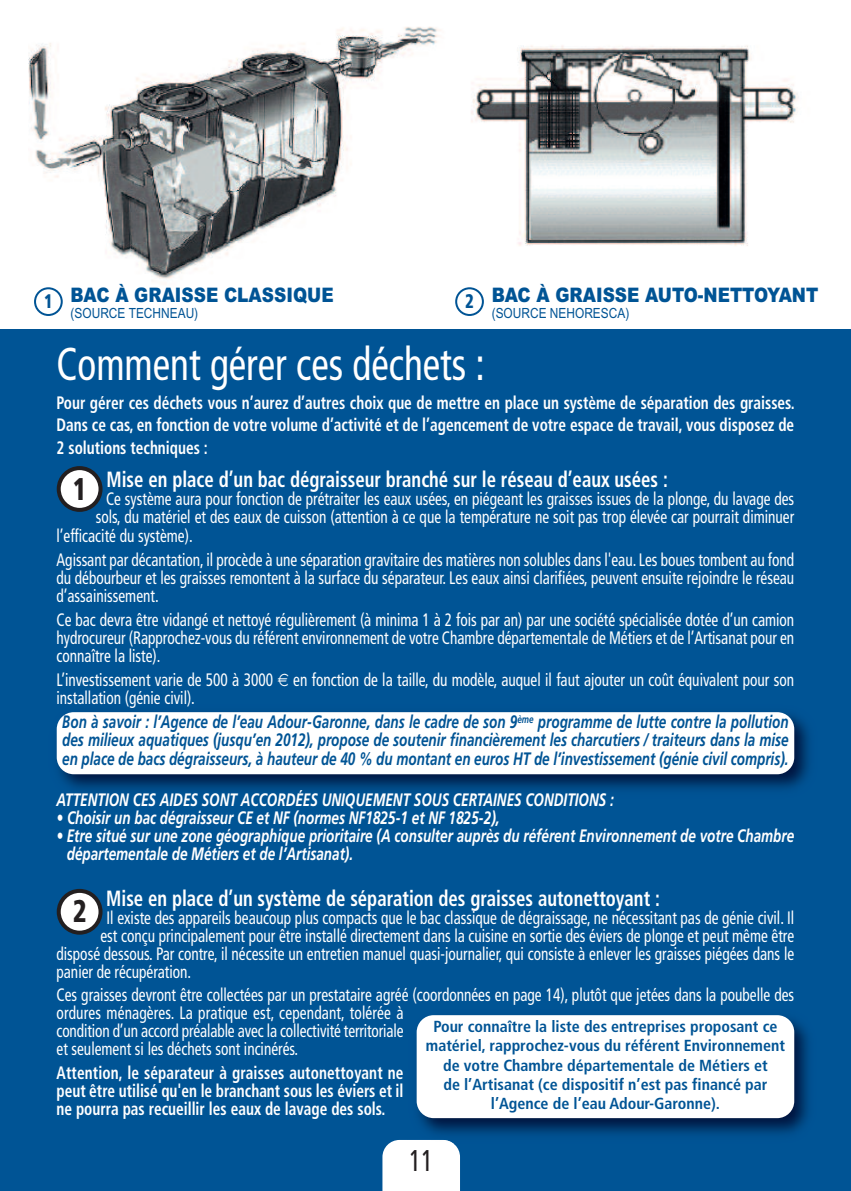
<style>
.page{position:relative;width:851px;height:1191px;background:#fff}
.page>*{position:absolute;margin:0;border:0;box-sizing:border-box;transform-origin:0 0}
.t1{font:condensed 46px "Frutiger";color:#fff;scale:.85 1}
.t2{font:900 condensed 31.4px "Frutiger";color:#231f20;scale:.85 1}
.t3{font:condensed 30px "Frutiger";color:#231f20;scale:.85 1}
.t4{font:700 condensed 22px "Frutiger";color:#fff;scale:.85 1}
.t5{font:900 20px "Arial";color:#005495;scale:.85 1}
.t6{font:condensed 18px/18.2px "Frutiger";color:#fff;text-align:justify;scale:.85 1}
.t7{font:700 condensed 18px/22.6px "Frutiger";color:#fff;text-align:justify;scale:.85 1}
.t8{font:italic 700 18px/18.2px "Frutiger";color:#005495;text-align:justify;scale:.75 1}
.t9{font:italic 700 18px/18.2px "Frutiger";color:#fff;scale:.75 1}
.t10{font:700 condensed 16px/19.2px "Frutiger";color:#005495;text-align:center}
.t11{font:14px "M Arial";color:#005495;scale:.85 1}
</style>
<div class="page">
<div style="left:0;top:0;width:850px;height:1191px;background:#005495"></div>
<div style="left:425px;top:0;width:425px;height:329px;background:#fff"></div>
<img style="left:471px;top:45px;width:327px;height:201px">
<img style="left:56px;top:712px;width:754px;height:78px">
<div style="left:57px;top:712px;width:737px;height:62px;background:#fff;border-radius:17px"></div>
<div style="left:382px;top:1140px;width:78px;height:51px;background:#fff"></div>
<svg style="left:57px;top:466px;width:45px;height:46px"></svg>
<svg style="left:57px;top:889px;width:45px;height:45px"></svg>
<img style="left:418px;top:1015px;width:391px;height:129px">
<img style="left:408px;top:1140px;width:46px;height:4px">
<div style="left:416px;top:1015px;width:378px;height:103px;background:#fff;border-radius:17px"></div>
<svg style="left:455px;top:287px;width:29px;height:29px"></svg>
<div style="left:0;top:0;width:446px;height:329px;background:#fff"></div>
<img style="left:28px;top:27px;width:413px;height:257px">
<svg style="left:34px;top:287px;width:29px;height:29px"></svg>
<p class="t5" style="left:44px;top:283px;width:342px"><sub>1</sub> BAC À GRAISSE CLASSIQUE</p>
<p class="t11" style="left:71px;top:308px;width:152px">(SOURCE TECHNEAU)</p>
<p class="t5" style="left:465px;top:283px;width:417px"><sub>2</sub> BAC À GRAISSE AUTO-NETTOYANT</p>
<p class="t11" style="left:491px;top:308px;width:163px">(SOURCE NEHORESCA)</p>
<h1 class="t1" style="left:57px;top:346px;width:505px">Comment gérer ces déchets :</h1>
<p class="t7" style="left:57px;top:392px;width:869px">Pour gérer ces déchets vous n’aurez d’autres choix que de mettre en place un système de séparation des graisses.<br>Dans ce cas, en fonction de votre volume d’activité et de l’agencement de votre espace de travail, vous disposez de 2 solutions techniques :</p>
<p class="t4" style="left:106px;top:470px;width:661px">Mise en place d’un bac dégraisseur branché sur le réseau d’eaux usées :</p>
<p class="t6" style="left:106px;top:491px;width:811px">Ce système aura pour fonction de prétraiter les eaux usées, en piégeant les graisses issues de la plonge, du lavage des</p>
<p class="t6" style="left:96px;top:509px;width:823px">sols, du matériel et des eaux de cuisson (attention à ce que la température ne soit pas trop élevée car pourrait diminuer</p>
<p class="t6" style="left:57px;top:528px;width:162px">l’efficacité du système).</p>
<p class="t6" style="left:57px;top:551px;width:869px">Agissant par décantation, il procède à une séparation gravitaire des matières non solubles dans l'eau. Les boues tombent au fond du débourbeur et les graisses remontent à la surface du séparateur. Les eaux ainsi clarifiées, peuvent ensuite rejoindre le réseau d’assainissement.</p>
<p class="t6" style="left:57px;top:612px;width:869px">Ce bac devra être vidangé et nettoyé régulièrement (à minima 1 à 2 fois par an) par une société spécialisée dotée d’un camion hydrocureur (Rapprochez-vous du référent environnement de votre Chambre départementale de Métiers et de l’Artisanat pour en connaître la liste).</p>
<p class="t6" style="left:57px;top:672px;width:869px">L’investissement varie de 500 à 3000 en fonction de la taille, du modèle, auquel il faut ajouter un coût équivalent pour son installation (génie civil).</p>
<p class="t8" style="left:62px;top:714px;width:969px">Bon à savoir : l’Agence de l’eau Adour-Garonne, dans le cadre de son 9<sup>ème</sup> programme de lutte contre la pollution des milieux aquatiques (jusqu’en 2012), propose de soutenir financièrement les charcutiers / traiteurs dans la mise en place de bacs dégraisseurs, à hauteur de 40 % du montant en euros HT de l’investissement (génie civil compris).</p>
<p class="t9" style="left:57px;top:791px;width:744px">ATTENTION CES AIDES SONT ACCORDÉES UNIQUEMENT SOUS CERTAINES CONDITIONS :</p>
<p class="t9" style="left:57px;top:809px;width:592px">• Choisir un bac dégraisseur CE et NF (normes NF1825-1 et NF 1825-2),</p>
<p class="t9" style="left:67px;top:828px;width:971px;text-indent:-10px">• Etre situé sur une zone géographique prioritaire (A consulter auprès du référent Environnement de votre Chambre départementale de Métiers et de l’Artisanat).</p>
<p class="t4" style="left:106px;top:889px;width:652px">Mise en place d’un système de séparation des graisses autonettoyant :</p>
<p class="t6" style="left:106px;top:909px;width:810px">Il existe des appareils beaucoup plus compacts que le bac classique de dégraissage, ne nécessitant pas de génie civil. Il</p>
<p class="t6" style="left:100px;top:927px;width:817px">est conçu principalement pour être installé directement dans la cuisine en sortie des éviers de plonge et peut même être</p>
<p class="t6" style="left:57px;top:945px;width:869px">disposé dessous. Par contre, il nécessite un entretien manuel quasi-journalier, qui consiste à enlever les graisses piégées dans le</p>
<p class="t6" style="left:56px;top:963px;width:160px">panier de récupération.</p>
<p class="t6" style="left:56px;top:987px;width:869px;text-align:left">Ces graisses devront être collectées par un prestataire agréé (coordonnées en page 14), plutôt que jetées dans la poubelle des ordures ménagères. La pratique est, cependant, tolérée à<br>condition d’un accord préalable avec la collectivité territoriale<br>et seulement si les déchets sont incinérés.</p>
<p class="t7" style="left:56px;top:1065px;width:409px;line-height:18px">Attention, le séparateur à graisses autonettoyant ne peut être utilisé qu'en le branchant sous les éviers et il ne pourra pas recueillir les eaux de lavage des sols.</p>
<h2 class="t2" style="left:73px;top:476px;width:18px">1</h2>
<h2 class="t2" style="left:73px;top:899px;width:18px">2</h2>
<p class="t10" style="left:426px;top:1018px;width:360px">Pour connaître la liste des entreprises proposant ce matériel, rapprochez-vous du référent Environnement de votre Chambre départementale de Métiers et<br>de l’Artisanat (ce dispositif n’est pas financé par l’Agence de l’eau Adour-Garonne).</p>
<h3 class="t3" style="left:409px;top:1148px;width:30px">11</h3>
</div>
